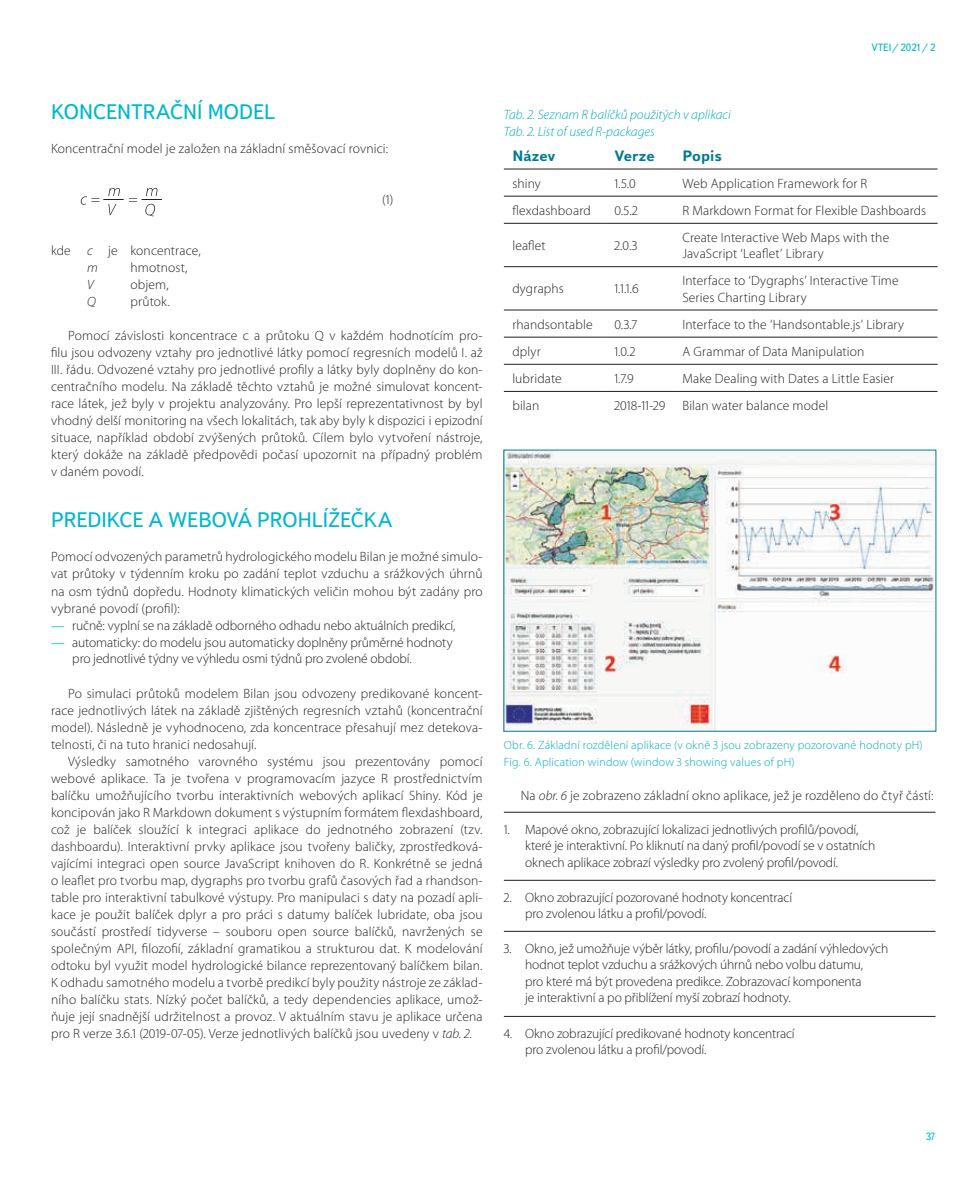
<style>
.page{position:relative;width:978px;height:1191px;background:#fff}
.page>*{position:absolute;margin:0;border:0;box-sizing:border-box;transform-origin:0 0}
.t1{font:21px "Textbook New";letter-spacing:-.005em;color:#00b7ce}
.t2{font:700 15px "Textbook New";color:#007b91}
.t3{font:300 13.5px/17px "Myriad Pro";letter-spacing:.005em;color:#231f20}
.t4{font:italic 300 13.5px/17px "Myriad Pro";color:#00aabc}
.t5{font:italic 300 13.5px "Myriad Pro";color:#231f20}
.t6{font:300 12px/17px "Myriad Pro";letter-spacing:.015em;color:#00aabc}
.t7{font:10.5px "Textbook New";color:#00b7ce}
.s1{font-style:italic}
.s2{font-family:"Chaparral Pro";font-weight:400;color:#00b7ce}
</style>
<div class="page">
<svg style="left:81px;top:188px;width:81px;height:28px"></svg>
<hr style="left:504px;top:812px;width:431px;height:1px;background:#231f20">
<hr style="left:504px;top:880px;width:431px;height:1px;background:#231f20">
<hr style="left:504px;top:931px;width:431px;height:1px;background:#231f20">
<hr style="left:504px;top:1016px;width:431px;height:1px;background:#231f20">
<svg style="left:504px;top:168px;width:434px;height:223px"></svg>
<hr style="left:504px;top:169px;width:102px;height:1px;background:#231f20">
<hr style="left:606px;top:169px;width:68px;height:1px;background:#231f20">
<hr style="left:674px;top:169px;width:264px;height:1px;background:#231f20">
<hr style="left:504px;top:196px;width:102px;height:1px;background:#231f20">
<hr style="left:606px;top:196px;width:68px;height:1px;background:#231f20">
<hr style="left:674px;top:196px;width:264px;height:1px;background:#231f20">
<hr style="left:504px;top:223px;width:102px;height:1px;background:#231f20">
<hr style="left:606px;top:223px;width:68px;height:1px;background:#231f20">
<hr style="left:674px;top:223px;width:264px;height:1px;background:#231f20">
<hr style="left:504px;top:266px;width:102px;height:1px;background:#231f20">
<hr style="left:606px;top:266px;width:68px;height:1px;background:#231f20">
<hr style="left:674px;top:266px;width:264px;height:1px;background:#231f20">
<hr style="left:504px;top:310px;width:102px;height:1px;background:#231f20">
<hr style="left:606px;top:310px;width:68px;height:1px;background:#231f20">
<hr style="left:674px;top:310px;width:264px;height:1px;background:#231f20">
<hr style="left:504px;top:337px;width:102px;height:1px;background:#231f20">
<hr style="left:606px;top:337px;width:68px;height:1px;background:#231f20">
<hr style="left:674px;top:337px;width:264px;height:1px;background:#231f20">
<hr style="left:504px;top:364px;width:102px;height:1px;background:#231f20">
<hr style="left:606px;top:364px;width:68px;height:1px;background:#231f20">
<hr style="left:674px;top:364px;width:264px;height:1px;background:#231f20">
<hr style="left:504px;top:391px;width:102px;height:1px;background:#231f20">
<hr style="left:606px;top:391px;width:68px;height:1px;background:#231f20">
<hr style="left:674px;top:391px;width:264px;height:1px;background:#231f20">
<img style="left:506px;top:452px;width:428px;height:277px">
<h1 class="t1" style="left:51px;top:99px;width:226px">KONCENTRAČNÍ MODEL</h1>
<p class="t3" style="left:51px;top:140px;width:339px">Koncentrační model je založen na základní směšovací rovnici:</p>
<p class="t3" style="left:382px;top:191px;width:13px">(1)</p>
<p class="t3" style="left:87px;top:242px;width:115px;text-indent:-36px">kde <span class="s1">c</span> je koncentrace, <span class="s1">m</span></p>
<p class="t3" style="left:131px;top:259px;width:59px">hmotnost,</p>
<p class="t5" style="left:87px;top:277px;width:8px">V</p>
<p class="t3" style="left:131px;top:276px;width:40px">objem,</p>
<p class="t5" style="left:87px;top:294px;width:10px">Q</p>
<p class="t3" style="left:131px;top:293px;width:41px">průtok.</p>
<p class="t3" style="left:51px;top:327px;width:433px;text-align:justify;text-indent:17px">Pomocí závislosti koncentrace c a průtoku Q v každém hodnotícím pro&shy;filu jsou odvozeny vztahy pro jednotlivé látky pomocí regresních modelů I. až III. řádu. Odvozené vztahy pro jednotlivé profily a látky byly doplněny do kon&shy;centračního modelu. Na základě těchto vztahů je možné simulovat koncent&shy;race látek, jež byly v projektu analyzovány. Pro lepší reprezentativnost by byl vhodný delší monitoring na všech lokalitách, tak aby byly k dispozici i epizodní situace, například období zvýšených průtoků. Cílem bylo vytvoření nástroje, který dokáže na základě předpovědi počasí upozornit na případný problém v daném povodí.</p>
<h1 class="t1" style="left:51px;top:507px;width:343px">PREDIKCE A WEBOVÁ PROHLÍŽEČKA</h1>
<p class="t3" style="left:51px;top:548px;width:433px;text-align:justify">Pomocí odvozených parametrů hydrologického modelu Bilan je možné simulo&shy;vat průtoky v týdenním kroku po zadání teplot vzduchu a srážkových úhrnů na osm týdnů dopředu. Hodnoty klimatických veličin mohou být zadány pro vybrané povodí (profil):</p>
<p class="t3" style="left:51px;top:616px;width:406px"><span class="s2">—</span> ručně: vyplní se na základě odborného odhadu nebo aktuálních predikcí,</p>
<p class="t3" style="left:72px;top:633px;width:382px;line-height:16.5px;text-indent:-21px"><span class="s2">—</span> automaticky: do modelu jsou automaticky doplněny průměrné hodnoty pro jednotlivé týdny ve výhledu osmi týdnů pro zvolené období.</p>
<p class="t3" style="left:51px;top:684px;width:433px;text-align:justify;text-indent:17px">Po simulaci průtoků modelem Bilan jsou odvozeny predikované koncent&shy;race jednotlivých látek na základě zjištěných regresních vztahů (koncentrační model). Následně je vyhodnoceno, zda koncentrace přesahují mez detekova&shy;telnosti, či na tuto hranici nedosahují.</p>
<p class="t3" style="left:51px;top:752px;width:433px;text-align:justify;text-indent:17px">Výsledky samotného varovného systému jsou prezentovány pomocí webové aplikace. Ta je tvořena v programovacím jazyce R prostřednictvím balíčku umožňujícího tvorbu interaktivních webových aplikací Shiny. Kód je koncipován jako R Markdown dokument s výstupním formátem flexdashboard, což je balíček sloužící k integraci aplikace do jednotného zobrazení (tzv. dashboardu). Interaktivní prvky aplikace jsou tvořeny baličky, zprostředková&shy;vajícími integraci open source JavaScript knihoven do R. Konkrétně se jedná o leaflet pro tvorbu map, dygraphs pro tvorbu grafů časových řad a rhandson&shy;table pro interaktivní tabulkové výstupy. Pro manipulaci s daty na pozadí apli&shy;kace je použit balíček dplyr a pro práci s datumy balíček lubridate, oba jsou součástí prostředí tidyverse – souboru open source balíčků, navržených se společným API, filozofií, základní gramatikou a strukturou dat. K modelování odtoku byl využit model hydrologické bilance reprezentovaný balíčkem bilan.<br>K odhadu samotného modelu a tvorbě predikcí byly použity nástroje ze základ&shy;ního balíčku stats. Nízký počet balíčků, a tedy dependencies aplikace, umož&shy;ňuje její snadnější udržitelnost a provoz. V aktuálním stavu je aplikace určena pro R verze 3.6.1 (2019-07-05). Verze jednotlivých balíčků jsou uvedeny v <span class="s1">tab. 2</span>.</p>
<p class="t7" style="left:871px;top:41px;width:66px">VTEI/ 2021/ 2</p>
<p class="t4" style="left:504px;top:106px;width:228px">Tab. 2. Seznam R balíčků použitých v aplikaci<br>Tab. 2. List of used R-packages</p>
<p class="t2" style="left:512px;top:146px;width:45px">Název</p>
<p class="t2" style="left:614px;top:146px;width:42px">Verze</p>
<p class="t2" style="left:682px;top:146px;width:41px">Popis</p>
<p class="t3" style="left:512px;top:174px;width:30px">shiny</p>
<p class="t3" style="left:614px;top:174px;width:23px">1.5.0</p>
<p class="t3" style="left:682px;top:174px;width:186px">Web Application Framework for R</p>
<p class="t3" style="left:512px;top:202px;width:80px">flexdashboard</p>
<p class="t3" style="left:614px;top:202px;width:25px">0.5.2</p>
<p class="t3" style="left:682px;top:202px;width:245px">R Markdown Format for Flexible Dashboards</p>
<p class="t3" style="left:512px;top:237px;width:35px">leaflet</p>
<p class="t3" style="left:614px;top:237px;width:25px">2.0.3</p>
<p class="t3" style="left:682px;top:229px;width:208px;line-height:16.2px">Create Interactive Web Maps with the<br>JavaScript ‘Leaflet’ Library</p>
<p class="t3" style="left:512px;top:280px;width:53px">dygraphs</p>
<p class="t3" style="left:614px;top:280px;width:26px">1.1.1.6</p>
<p class="t3" style="left:682px;top:272px;width:218px;line-height:16.2px">Interface to ‘Dygraphs’ Interactive Time<br>Series Charting Library</p>
<p class="t3" style="left:512px;top:315px;width:82px">rhandsontable</p>
<p class="t3" style="left:614px;top:315px;width:24px">0.3.7</p>
<p class="t3" style="left:682px;top:315px;width:223px">Interface to the ‘Handsontable.js’ Library</p>
<p class="t3" style="left:512px;top:343px;width:30px">dplyr</p>
<p class="t3" style="left:614px;top:343px;width:23px">1.0.2</p>
<p class="t3" style="left:682px;top:343px;width:183px">A Grammar of Data Manipulation</p>
<p class="t3" style="left:512px;top:370px;width:51px">lubridate</p>
<p class="t3" style="left:614px;top:370px;width:21px">1.7.9</p>
<p class="t3" style="left:682px;top:370px;width:213px">Make Dealing with Dates a Little Easier</p>
<p class="t3" style="left:512px;top:397px;width:28px">bilan</p>
<p class="t3" style="left:614px;top:397px;width:53px">2018-11-29</p>
<p class="t3" style="left:682px;top:397px;width:147px">Bilan water balance model</p>
<p class="t6" style="left:504px;top:736px;width:420px">Obr. 6. Základní rozdělení aplikace (v okně 3 jsou zobrazeny pozorované hodnoty pH)<br>Fig. 6. Aplication window (window 3 showing values of pH)</p>
<p class="t3" style="left:521px;top:786px;width:414px">Na <span class="s1">obr. 6</span> je zobrazeno základní okno aplikace, jež je rozděleno do čtyř částí:</p>
<p class="t3" style="left:525px;top:821px;width:352px;line-height:16.5px;text-indent:-21px">1. Mapové okno, zobrazující lokalizaci jednotlivých profilů/povodí, které je interaktivní. Po kliknutí na daný profil/povodí se v ostatních oknech aplikace zobrazí výsledky pro zvolený profil/povodí.</p>
<p class="t3" style="left:525px;top:889px;width:269px;line-height:16.5px;text-indent:-21px">2. Okno zobrazující pozorované hodnoty koncentrací pro zvolenou látku a profil/povodí.</p>
<p class="t3" style="left:525px;top:940px;width:365px;line-height:16.5px;text-indent:-21px">3. Okno, jež umožňuje výběr látky, profilu/povodí a zadání výhledových hodnot teplot vzduchu a srážkových úhrnů nebo volbu datumu,<br>pro které má být provedena predikce. Zobrazovací komponenta<br>je interaktivní a po přiblížení myší zobrazí hodnoty.</p>
<p class="t3" style="left:525px;top:1025px;width:271px;line-height:16.5px;text-indent:-21px">4. Okno zobrazující predikované hodnoty koncentrací pro zvolenou látku a profil/povodí.</p>
<p class="t7" style="left:926px;top:1130px;width:11px">37</p>
</div>
